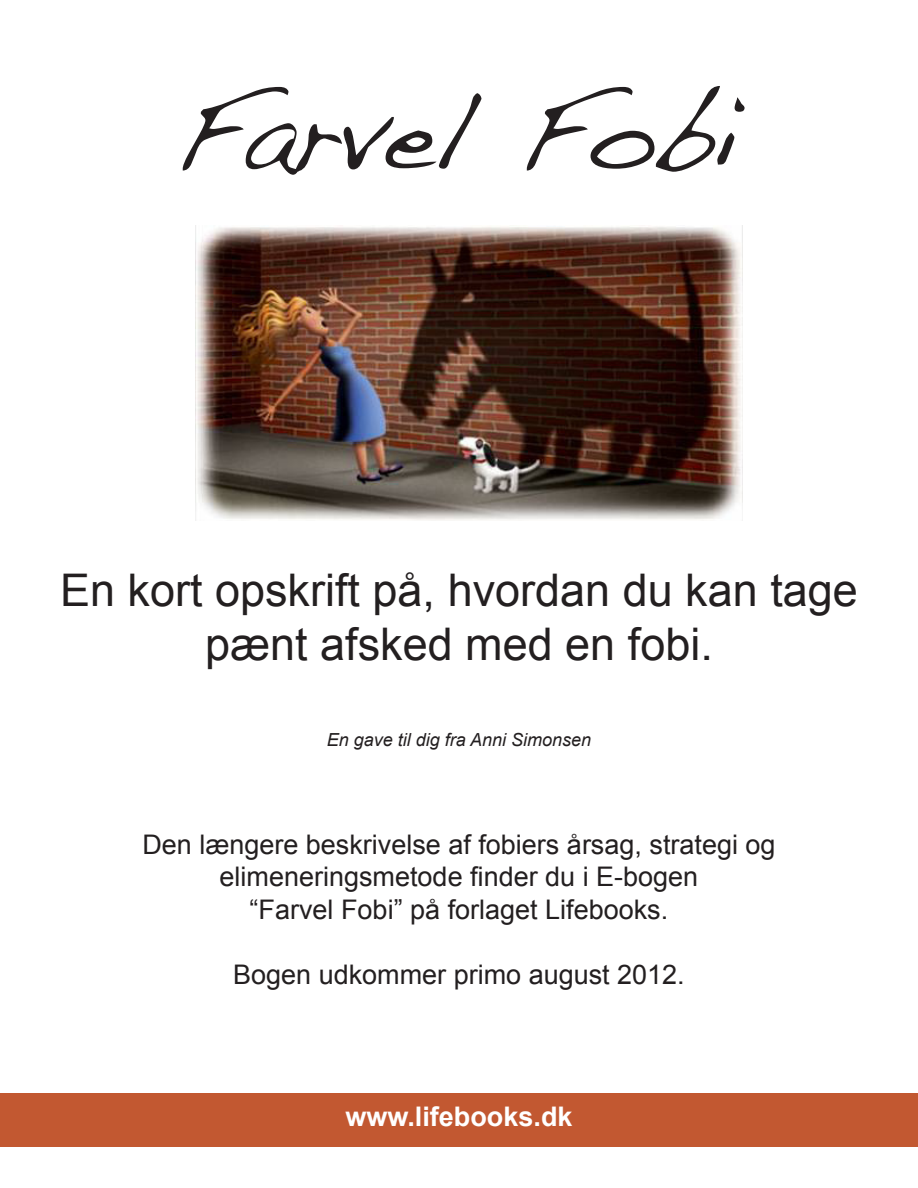
<style>
.page{position:relative;width:918px;height:1188px;background:#fff}
.page>*{position:absolute;margin:0;border:0;box-sizing:border-box;transform-origin:0 0}
.t1{font:108px "Handwriting Dakota";color:#231f20}
.t2{font:45px/54px "Arial";color:#231f20;text-align:center}
.t3{font:27px "Arial";color:#231f20}
.t4{font:700 27px "Arial";color:#fff}
.t5{font:italic 18px "Arial";color:#231f20}
</style>
<div class="page">
<img style="left:195px;top:225px;width:548px;height:296px">
<div style="left:0;top:1094px;width:918px;height:53px;background:#c25831"></div>
<p class="t1" style="left:175px;top:68px;width:570px">Farvel Fobi</p>
<p class="t2" style="left:60px;top:563px;width:799px">En kort opskrift på, hvordan du kan tage pænt afsked med en fobi.</p>
<p class="t5" style="left:327px;top:728px;width:266px">En gave til dig fra Anni Simonsen</p>
<p class="t3" style="left:142px;top:827px;width:635px">Den længere beskrivelse af fobiers årsag, strategi og</p>
<p class="t3" style="left:220px;top:859px;width:480px">elimeneringsmetode finder du i E-bogen</p>
<p class="t3" style="left:250px;top:892px;width:420px">“Farvel Fobi” på forlaget Lifebooks.</p>
<p class="t3" style="left:233px;top:956px;width:453px">Bogen udkommer primo august 2012.</p>
<p class="t4" style="left:345px;top:1099px;width:229px">www.lifebooks.dk</p>
</div>
